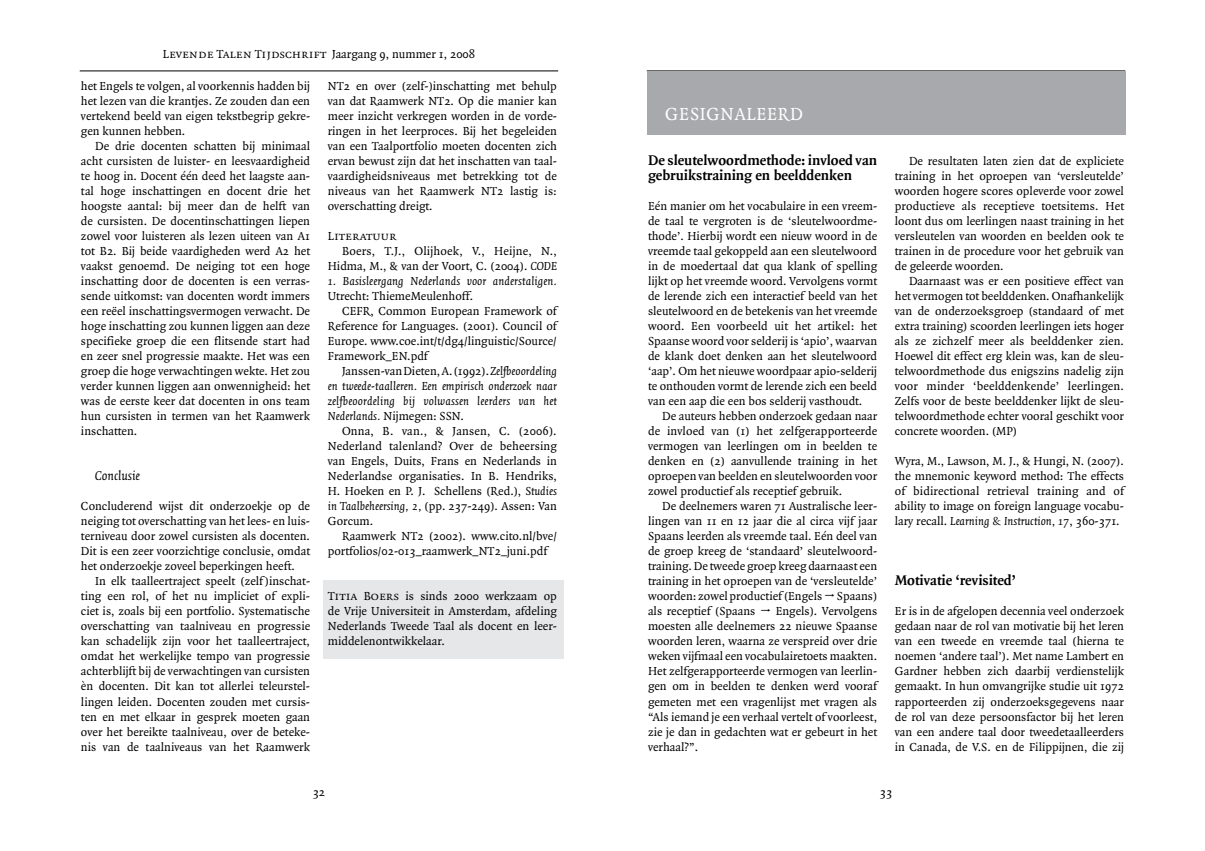
<style>
.page{position:relative;width:1205px;height:851px;background:#fff}
.page>*{position:absolute;margin:0;border:0;box-sizing:border-box;transform-origin:0 0}
.t1{font:18.75px "Quadraat";letter-spacing:.03em;color:#fff}
.t2{font:700 15px/15px "Quadraat";color:#000}
.t3{font:italic 13.75px "Quadraat";color:#000}
.t4{font:12.5px/15px "Quadraat";color:#000;text-align:justify}
.t5{font:italic 12.5px "Quadraat";letter-spacing:.005em;color:#000}
.t6{font:12.5px "Quadraat Small Caps";color:#000}
.s1{font-family:"Quadraat"}
.s2{font-style:italic}
.s3{font-family:"Quadraat Small Caps"}
</style>
<div class="page">
<hr style="left:80px;top:71px;width:478px;height:1px;background:#000">
<div style="left:323px;top:580px;width:241px;height:78px;background:#e6e7e8"></div>
<div style="left:647px;top:71px;width:478px;height:64px;background:#a7a9ac"></div>
<p class="t6" style="left:163px;top:48px;width:314px">Levende Talen Tijdschrift <span class="s1">Jaargang 9, nummer 1, 2008</span></p>
<p class="t4" style="left:81px;top:79px;width:231px">het Engels te volgen, al voorkennis hadden bij het lezen van die krantjes. Ze zouden dan een vertekend beeld van eigen tekstbegrip gekre&shy;gen kunnen hebben.</p>
<p class="t4" style="left:81px;top:139px;width:231px;text-indent:14px">De drie docenten schatten bij minimaal acht cursisten de luister- en leesvaardigheid te hoog in. Docent één deed het laagste aan&shy;tal hoge inschattingen en docent drie het hoogste aantal: bij meer dan de helft van de cursisten. De docentinschattingen liepen zowel voor luisteren als lezen uiteen van A1 tot B2. Bij beide vaardigheden werd A2 het vaakst genoemd. De neiging tot een hoge inschatting door de docenten is een verras&shy;sende uitkomst: van docenten wordt immers een reëel inschattingsvermogen verwacht. De hoge inschatting zou kunnen liggen aan deze specifieke groep die een flitsende start had en zeer snel progressie maakte. Het was een groep die hoge verwachtingen wekte. Het zou verder kunnen liggen aan onwennigheid: het was de eerste keer dat docenten in ons team hun cursisten in termen van het Raamwerk inschatten.</p>
<p class="t3" style="left:95px;top:468px;width:46px">Conclusie</p>
<p class="t4" style="left:81px;top:499px;width:231px">Concluderend wijst dit onderzoekje op de neiging tot overschatting van het lees- en luis&shy;terniveau door zowel cursisten als docenten.<br>Dit is een zeer voorzichtige conclusie, omdat het onderzoekje zoveel beperkingen heeft.</p>
<p class="t4" style="left:81px;top:574px;width:231px;text-indent:14px">In elk taalleertraject speelt (zelf )inschat&shy;ting een rol, of het nu impliciet of expli&shy;ciet is, zoals bij een portfolio. Systematische overschatting van taalniveau en progressie kan schadelijk zijn voor het taalleertraject, omdat het werkelijke tempo van progressie achterblijft bij de verwachtingen van cursisten èn docenten. Dit kan tot allerlei teleurstel&shy;lingen leiden. Docenten zouden met cursis&shy;ten en met elkaar in gesprek moeten gaan over het bereikte taalniveau, over de beteke&shy;nis van de taalniveaus van het Raamwerk</p>
<p class="t4" style="left:328px;top:79px;width:231px">NT2 en over (zelf-)inschatting met behulp van dat Raamwerk NT2. Op die manier kan meer inzicht verkregen worden in de vorde&shy;ringen in het leerproces. Bij het begeleiden van een Taalportfolio moeten docenten zich ervan bewust zijn dat het inschatten van taal&shy;vaardigheidsniveaus met betrekking tot de niveaus van het Raamwerk NT2 lastig is: overschatting dreigt.</p>
<p class="t6" style="left:328px;top:230px;width:70px">Literatuur</p>
<p class="t4" style="left:328px;top:244px;width:231px;text-align:right">Boers, T.J., Olijhoek, V., Heijne, N.,<br>Hidma, M., &amp; van der Voort, C. (2004). <span class="s2">CODE</span></p>
<p class="t5" style="left:328px;top:274px;width:231px">1. Basisleergang Nederlands voor anderstaligen.</p>
<p class="t4" style="left:328px;top:289px;width:147px">Utrecht: ThiemeMeulenhoff.</p>
<p class="t4" style="left:342px;top:304px;width:216px">CEFR, Common European Framework of</p>
<p class="t4" style="left:328px;top:319px;width:231px">Reference for Languages. (2001). Council of</p>
<p class="t4" style="left:328px;top:334px;width:231px">Europe. www.coe.int/t/dg4/linguistic/Source/</p>
<p class="t4" style="left:328px;top:349px;width:102px">Framework_EN.pdf</p>
<p class="t4" style="left:342px;top:364px;width:216px">Janssen-van Dieten, A. (1992). <span class="s2">Zelfbeoordeling</span></p>
<p class="t5" style="left:328px;top:379px;width:231px">en tweede-taalleren. Een empirisch onderzoek naar</p>
<p class="t5" style="left:328px;top:394px;width:231px">zelfbeoordeling bij volwassen leerders van het</p>
<p class="t4" style="left:328px;top:409px;width:138px"><span class="s2">Nederlands.</span> Nijmegen: SSN.</p>
<p class="t4" style="left:342px;top:424px;width:216px">Onna, B. van., &amp; Jansen, C. (2006).</p>
<p class="t4" style="left:328px;top:439px;width:230px">Nederland talenland? Over de beheersing</p>
<p class="t4" style="left:328px;top:454px;width:231px">van Engels, Duits, Frans en Nederlands in</p>
<p class="t4" style="left:328px;top:469px;width:231px">Nederlandse organisaties. In B. Hendriks,</p>
<p class="t4" style="left:328px;top:484px;width:231px">H. Hoeken en P. J. Schellens (Red.), <span class="s2">Studies</span></p>
<p class="t4" style="left:328px;top:499px;width:231px"><span class="s2">in Taalbeheersing, 2,</span> (pp. 237-249). Assen: Van</p>
<p class="t4" style="left:328px;top:514px;width:47px">Gorcum.</p>
<p class="t4" style="left:342px;top:529px;width:216px">Raamwerk NT2 (2002). www.cito.nl/bve/</p>
<p class="t4" style="left:328px;top:544px;width:221px">portfolios/02-013_raamwerk_NT2_juni.pdf</p>
<p class="t4" style="left:328px;top:589px;width:231px"><span class="s3">Titia Boers</span> is sinds 2000 werkzaam op de Vrije Universiteit in Amsterdam, afdeling Nederlands Tweede Taal als docent en leer&shy;middelenontwikkelaar.</p>
<h1 class="t1" style="left:665px;top:104px;width:139px">GESIGNALEERD</h1>
<p class="t2" style="left:648px;top:153px;width:231px">De sleutelwoordmethode: invloed van gebruikstraining en beelddenken</p>
<p class="t4" style="left:648px;top:199px;width:231px">Eén manier om het vocabulaire in een vreem&shy;de taal te vergroten is de ‘sleutelwoordme&shy;thode’. Hierbij wordt een nieuw woord in de vreemde taal gekoppeld aan een sleutelwoord in de moedertaal dat qua klank of spelling lijkt op het vreemde woord. Vervolgens vormt de lerende zich een interactief beeld van het sleutelwoord en de betekenis van het vreemde woord. Een voorbeeld uit het artikel: het Spaanse woord voor selderij is ‘apio’, waarvan de klank doet denken aan het sleutelwoord ‘aap’. Om het nieuwe woordpaar apio‑selderij te onthouden vormt de lerende zich een beeld van een aap die een bos selderij vasthoudt.</p>
<p class="t4" style="left:648px;top:409px;width:231px;text-indent:14px">De auteurs hebben onderzoek gedaan naar de invloed van (1) het zelfgerapporteerde vermogen van leerlingen om in beelden te denken en (2) aanvullende training in het oproepen van beelden en sleutelwoorden voor zowel productief als receptief gebruik.</p>
<p class="t4" style="left:648px;top:499px;width:231px;text-indent:14px">De deelnemers waren 71 Australische leer&shy;lingen van 11 en 12 jaar die al circa vijf jaar Spaans leerden als vreemde taal. Eén deel van de groep kreeg de ‘standaard’ sleutelwoord&shy;training. De tweede groep kreeg daarnaast een training in het oproepen van de ‘versleutelde’ woorden: zowel productief (Engels Spaans) als receptief (Spaans</p>
<p class="t4" style="left:648px;top:604px;width:231px;text-indent:128px">Engels). Vervolgens moesten alle deelnemers 22 nieuwe Spaanse woorden leren, waarna ze verspreid over drie weken vijfmaal een vocabulairetoets maakten.<br>Het zelfgerapporteerde vermogen van leerlin&shy;gen om in beelden te denken werd vooraf gemeten met een vragenlijst met vragen als “Als iemand je een verhaal vertelt of voorleest, zie je dan in gedachten wat er gebeurt in het verhaal?”.</p>
<p class="t4" style="left:895px;top:154px;width:231px;text-indent:14px">De resultaten laten zien dat de expliciete training in het oproepen van ‘versleutelde’ woorden hogere scores opleverde voor zowel productieve als receptieve toetsitems. Het loont dus om leerlingen naast training in het versleutelen van woorden en beelden ook te trainen in de procedure voor het gebruik van de geleerde woorden.</p>
<p class="t4" style="left:895px;top:274px;width:231px;text-indent:14px">Daarnaast was er een positieve effect van het vermogen tot beelddenken. Onafhankelijk van de onderzoeksgroep (standaard of met extra training) scoorden leerlingen iets hoger als ze zichzelf meer als beelddenker zien.<br>Hoewel dit effect erg klein was, kan de sleu&shy;telwoordmethode dus enigszins nadelig zijn voor minder ‘beelddenkende’ leerlingen.<br>Zelfs voor de beste beelddenker lijkt de sleu&shy;telwoordmethode echter vooral geschikt voor concrete woorden. (MP)</p>
<p class="t4" style="left:895px;top:454px;width:231px">Wyra, M., Lawson, M. J., &amp; Hungi, N. (2007). the mnemonic keyword method: The effects of bidirectional retrieval training and of ability to image on foreign language vocabu&shy;lary recall. <span class="s2">Learning &amp; Instruction, 17</span>, 360-371.</p>
<p class="t2" style="left:895px;top:573px;width:122px">Motivatie ‘revisited’</p>
<p class="t4" style="left:895px;top:604px;width:231px">Er is in de afgelopen decennia veel onderzoek gedaan naar de rol van motivatie bij het leren van een tweede en vreemde taal (hierna te noemen ‘andere taal’). Met name Lambert en Gardner hebben zich daarbij verdienstelijk gemaakt. In hun omvangrijke studie uit 1972 rapporteerden zij onderzoeksgegevens naar de rol van deze persoonsfactor bij het leren van een andere taal door tweedetaalleerders in Canada, de V.S. en de Filippijnen, die zij</p>
<p class="t4" style="left:313px;top:784px;width:14px">32</p>
<p class="t4" style="left:880px;top:784px;width:14px">33</p>
</div>
